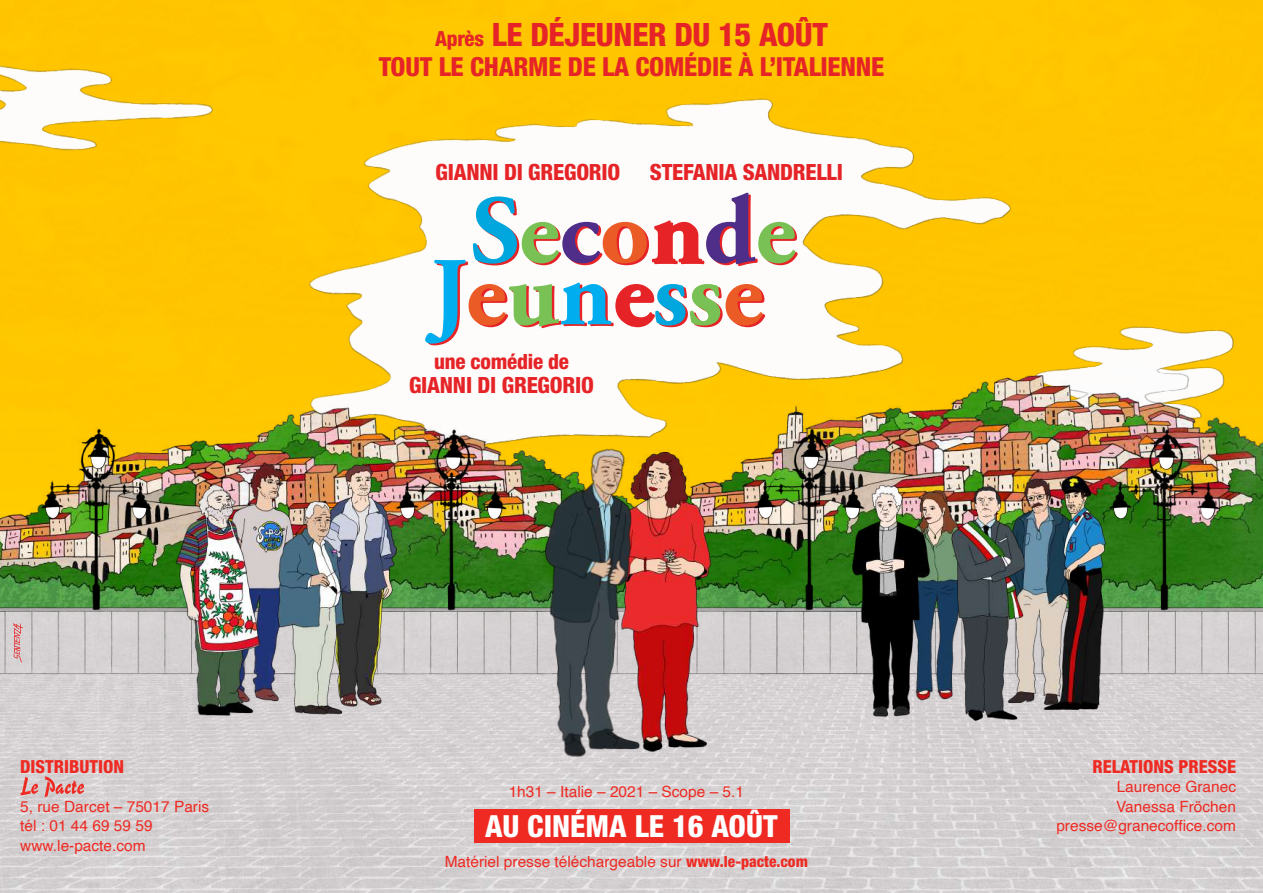
<style>
.page{position:relative;width:1263px;height:893px;background:#fff}
.page>*{position:absolute;margin:0;border:0;box-sizing:border-box;transform-origin:0 0}
.t1{font:700 97.05px "Adobe Garamond Pro";color:#00aeef}
.t2{font:700 97.05px "Adobe Garamond Pro";color:#e62427}
.t3{font:800 condensed 32.25px "Helvetica Neue LT Std";letter-spacing:-.01em;color:#e62427}
.t4{font:800 condensed 30.45px "Helvetica Neue LT Std";color:#fff}
.t5{font:800 condensed 26.25px "Helvetica Neue LT Std";letter-spacing:-.01em;color:#e62427}
.t6{font:800 condensed 22.35px "Helvetica Neue LT Std";letter-spacing:-.01em;color:#e62427}
.t7{font:800 condensed 21px "Helvetica Neue LT Std";letter-spacing:-.01em;color:#e62427}
.t8{font:800 condensed 18px "Helvetica Neue LT Std";color:#ee2a23}
.t9{font:15.45px/19.5px "Helvetica";color:#ee2a23;text-align:right}
.s1{font-size:20.85px}
.s2{color:#00a6de}
.s3{color:#eb5b26}
.s4{color:#7ac155}
.s5{color:#e62427}
.s6{font-family:"Helvetica Neue LT Std";font-weight:800;font-stretch:condensed}
</style>
<div class="page">
<div style="left:0;top:0;width:1263px;height:235px;background:#ffc500"></div>
<img style="left:0;top:23px;width:239px;height:158px">
<img style="left:268px;top:0;width:759px;height:235px">
<img style="left:0;top:235px;width:1263px;height:658px">
<svg style="left:13px;top:623px;width:10px;height:40px"></svg>
<img style="left:27px;top:423px;width:139px;height:199px">
<img style="left:740px;top:423px;width:139px;height:199px">
<img style="left:384px;top:418px;width:139px;height:204px">
<img style="left:1097px;top:418px;width:139px;height:204px">
<img style="left:309px;top:452px;width:102px;height:258px">
<img style="left:885px;top:458px;width:110px;height:24px">
<img style="left:849px;top:482px;width:83px;height:242px">
<img style="left:1004px;top:454px;width:91px;height:252px">
<img style="left:1027px;top:466px;width:110px;height:257px">
<img style="left:206px;top:460px;width:103px;height:30px">
<img style="left:164px;top:478px;width:102px;height:241px">
<img style="left:262px;top:490px;width:102px;height:229px">
<img style="left:593px;top:433px;width:125px;height:327px">
<img style="left:528px;top:439px;width:128px;height:329px">
<img style="left:932px;top:482px;width:91px;height:249px">
<div style="left:474px;top:809px;width:315px;height:34px;background:#ee2a23"></div>
<svg style="left:20px;top:777px;width:18px;height:18px"></svg>
<svg style="left:44px;top:776px;width:40px;height:22px"></svg>
<p class="t8" style="left:20px;top:755px;width:105px">DISTRIBUTION</p>
<p class="t9" style="left:20px;top:797px;width:190px;text-align:left">5, rue Darcet – 75017 Paris tél : 01 44 69 59 59 www.le-pacte.com</p>
<h2 class="t3" style="left:435px;top:14px;width:394px"><span class="s1">Après</span> LE DÉJEUNER DU 15 AOÛT</h2>
<h3 class="t5" style="left:379px;top:50px;width:507px">TOUT LE CHARME DE LA COMÉDIE À L’ITALIENNE</h3>
<h3 class="t6" style="left:435px;top:158px;width:186px">GIANNI DI GREGORIO</h3>
<h3 class="t6" style="left:650px;top:158px;width:195px">STEFANIA SANDRELLI</h3>
<h1 class="t2" style="left:471px;top:177px;width:329px"><span class="s2">S</span>econde</h1>
<h1 class="t1" style="left:431px;top:237px;width:334px">J<span class="s3">e</span><span class="s4">u</span>n<span class="s5">e</span><span class="s2">s</span><span class="s4">s</span><span class="s3">e</span></h1>
<h3 class="t7" style="left:434px;top:349px;width:136px">une comédie de</h3>
<h3 class="t6" style="left:409px;top:371px;width:186px">GIANNI DI GREGORIO</h3>
<p class="t9" style="left:509px;top:782px;width:237px">1h31 – Italie – 2021 – Scope – 5.1</p>
<h3 class="t4" style="left:485px;top:807px;width:294px">AU CINÉMA LE 16 AOÛT</h3>
<p class="t9" style="left:445px;top:852px;width:365px">Matériel presse téléchargeable sur <span class="s6">www.le-pacte.com</span></p>
<p class="t8" style="left:1092px;top:755px;width:145px">RELATIONS PRESSE</p>
<p class="t9" style="left:1056px;top:777px;width:181px">Laurence Granec<br>Vanessa Fröchen presse@granecoffice.com</p>
</div>
